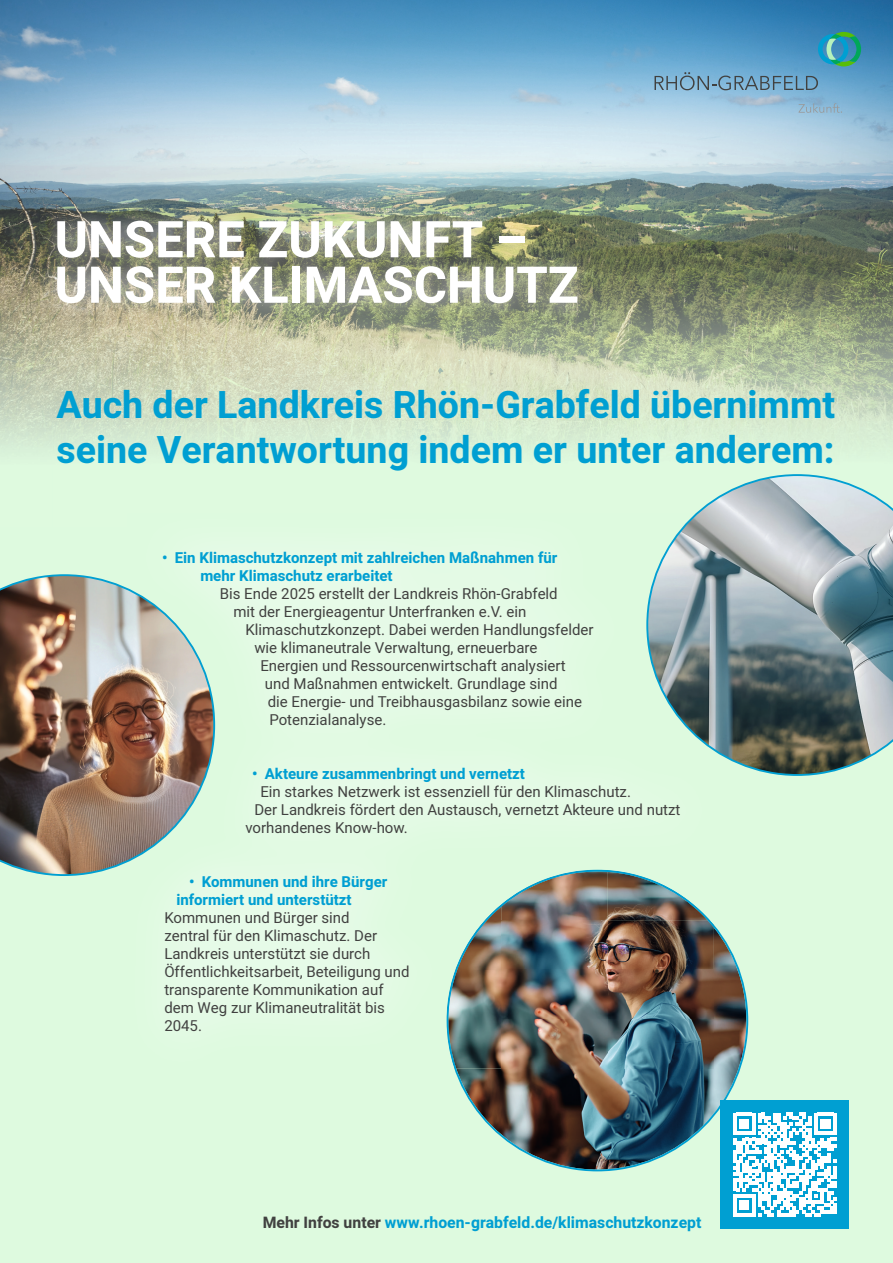
<style>
.page{position:relative;width:893px;height:1263px;background:#defadf}
.page>*{position:absolute;margin:0;border:0;box-sizing:border-box;transform-origin:0 0}
.t1{font:700 50.7px/45.5px "Heebo";color:#fff}
.t2{font:700 37.5px/45px "Heebo";color:#009fd2}
.t3{font:700 15.75px "Heebo";color:#009fd2}
.t4{font:15px/18px "Heebo";color:#414140}
.t5{font:700 15px/18px "Heebo";color:#009fd2}
.s1{color:#414140}
</style>
<div class="page">
<img style="left:454px;top:925px;width:294px;height:246px">
<img style="left:0;top:0;width:840px;height:105px">
<img style="left:840px;top:0;width:53px;height:446px">
<img style="left:0;top:105px;width:210px;height:106px">
<img style="left:210px;top:105px;width:210px;height:100px">
<img style="left:420px;top:105px;width:421px;height:106px">
<img style="left:0;top:211px;width:52px;height:239px">
<img style="left:593px;top:211px;width:195px;height:105px">
<img style="left:788px;top:211px;width:53px;height:237px">
<img style="left:52px;top:319px;width:421px;height:103px">
<img style="left:473px;top:316px;width:210px;height:106px">
<img style="left:683px;top:316px;width:105px;height:131px">
<img style="left:52px;top:422px;width:210px;height:29px">
<img style="left:262px;top:422px;width:421px;height:29px">
<div style="left:721px;top:1100px;width:128px;height:129px;background:#009fd2"></div>
<svg style="left:733px;top:1113px;width:103px;height:103px"></svg>
<img style="left:446px;top:870px;width:268px;height:198px">
<svg style="left:710px;top:921px;width:4px;height:4px"></svg>
<svg style="left:646px;top:474px;width:247px;height:302px"></svg>
<img style="left:0;top:574px;width:215px;height:302px">
<img style="left:41px;top:205px;width:552px;height:114px">
<svg style="left:799px;top:103px;width:43px;height:10px"></svg>
<svg style="left:654px;top:72px;width:164px;height:18px;background:#6e9bb7"></svg>
<svg style="left:818px;top:32px;width:43px;height:34px"></svg>
<h1 class="t1" style="left:55px;top:218px;width:526px">UNSERE ZUKUNFT –<br>UNSER KLIMASCHUTZ</h1>
<h2 class="t2" style="left:57px;top:384px;width:780px">Auch der Landkreis Rhön-Grabfeld übernimmt seine Verantwortung indem er unter anderem:</h2>
<p class="t5" style="left:200px;top:549px;width:358px;text-indent:-38px">• Ein Klimaschutzkonzept mit zahlreichen Maßnahmen für mehr Klimaschutz erarbeitet</p>
<p class="t4" style="left:233px;top:584px;width:326px;text-indent:-14px">Bis Ende 2025 erstellt der Landkreis Rhön-Grabfeld mit der Energieagentur Unterfranken e.V. ein</p>
<p class="t4" style="left:245px;top:620px;width:350px">Klimaschutzkonzept. Dabei werden Handlungsfelder</p>
<p class="t4" style="left:254px;top:638px;width:285px">wie klimaneutrale Verwaltung, erneuerbare</p>
<p class="t4" style="left:260px;top:656px;width:307px">Energien und Ressourcenwirtschaft analysiert</p>
<p class="t4" style="left:265px;top:674px;width:294px">und Maßnahmen entwickelt. Grundlage sind</p>
<p class="t4" style="left:268px;top:692px;width:316px">die Energie- und Treibhausgasbilanz sowie eine</p>
<p class="t4" style="left:269px;top:710px;width:118px">Potenzialanalyse.</p>
<p class="t5" style="left:252px;top:765px;width:274px">• Akteure zusammenbringt und vernetzt</p>
<p class="t4" style="left:260px;top:782px;width:372px">Ein starkes Netzwerk ist essenziell für den Klimaschutz.</p>
<p class="t4" style="left:254px;top:800px;width:428px">Der Landkreis fördert den Austausch, vernetzt Akteure und nutzt</p>
<p class="t4" style="left:245px;top:818px;width:164px">vorhandenes Know-how.</p>
<p class="t5" style="left:176px;top:873px;width:213px;text-indent:13px">• Kommunen und ihre Bürger informiert und unterstützt</p>
<p class="t4" style="left:164px;top:908px;width:247px">Kommunen und Bürger sind<br>zentral für den Klimaschutz. Der<br>Landkreis unterstützt sie durch<br>Öffentlichkeitsarbeit, Beteiligung und transparente Kommunikation auf dem Weg zur Klimaneutralität bis<br>2045.</p>
<p class="t3" style="left:263px;top:1211px;width:440px"><span class="s1">Mehr Infos unter</span> www.rhoen-grabfeld.de/klimaschutzkonzept</p>
</div>
